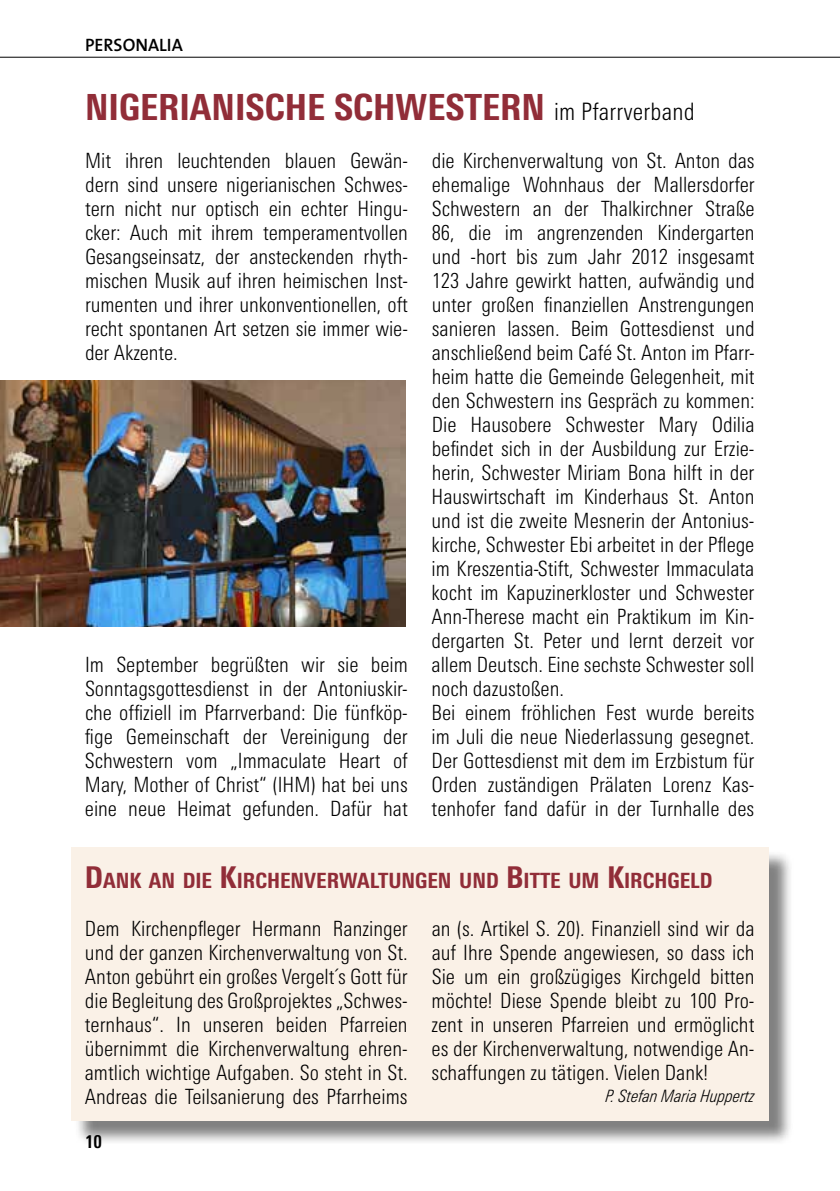
<style>
.page{position:relative;width:840px;height:1191px;background:#fff}
.page>*{position:absolute;margin:0;border:0;box-sizing:border-box;transform-origin:0 0}
.t1{font:800 condensed 36px "Linotype Univers";color:#912d38}
.t2{font:300 condensed 21px/24px "Linotype Univers";color:#000;text-align:justify}
.t3{font:800 condensed 21px "Linotype Univers";color:#912d38}
.t4{font:600 18px "The Sans";color:#000}
.t5{font:700 condensed 18px "Linotype Univers";color:#000}
.t6{font:italic 300 condensed 17px "Linotype Univers";color:#000}
.s1{font-weight:300;font-size:24px;color:#000}
.s2{font-size:30px}
</style>
<div class="page">
<hr style="left:0;top:57px;width:839px;height:1px;background:#000">
<img style="left:0;top:381px;width:405px;height:245px">
<div style="left:74px;top:850px;width:719px;height:295px;background:#000;opacity:.5"></div>
<div style="left:71px;top:847px;width:697px;height:274px;background:#faf1e7"></div>
<p class="t4" style="left:85px;top:30px;width:51px">PERSONA</p>
<p class="t4" style="left:159px;top:30px;width:16px">LIA</p>
<h1 class="t1" style="left:85px;top:86px;width:611px">NIGERIANISCHE SCHWESTERN <span class="s1">im Pfarrverband</span></h1>
<p class="t2" style="left:85px;top:149px;width:324px">Mit ihren leuchtenden blauen Gewän&shy;dern sind unsere nigerianischen Schwes&shy;tern nicht nur optisch ein echter Hingu&shy;cker: Auch mit ihrem temperamentvollen Gesangseinsatz, der ansteckenden rhyth&shy;mischen Musik auf ihren heimischen Inst&shy;rumenten und ihrer unkonventionellen, oft recht spontanen Art setzen sie immer wie&shy;der Akzente.</p>
<p class="t2" style="left:431px;top:149px;width:324px;text-align:left">die Kirchenverwaltung von St. Anton das ehemalige Wohnhaus der Mallersdorfer Schwestern an der Thalkirchner Straße 86, die im angrenzenden Kindergarten und -hort bis zum Jahr 2012 insgesamt 123 Jahre gewirkt hatten, aufwändig und unter großen finanziellen Anstrengungen sanieren lassen. Beim Gottesdienst und anschließend beim Café St. Anton im Pfarr&shy;heim hatte die Gemeinde Gelegenheit, mit den Schwestern ins Gespräch zu kommen:<br>Die Hausobere Schwester Mary Odilia befindet sich in der Ausbildung zur Erzie&shy;herin, Schwester Miriam Bona hilft in der Hauswirtschaft im Kinderhaus St. Anton und ist die zweite Mesnerin der Antonius&shy;kirche, Schwester Ebi arbeitet in der Pflege im Kreszentia-Stift, Schwester Immaculata kocht im Kapuzinerkloster und Schwester Ann-Therese macht ein Praktikum im Kin&shy;dergarten St. Peter und lernt derzeit vor allem Deutsch. Eine sechste Schwester soll noch dazustoßen.<br>Bei einem fröhlichen Fest wurde bereits im Juli die neue Niederlassung gesegnet.<br>Der Gottesdienst mit dem im Erzbistum für Orden zuständigen Prälaten Lorenz Kas&shy;tenhofer fand dafür in der Turnhalle des</p>
<p class="t2" style="left:85px;top:653px;width:324px">Im September begrüßten wir sie beim Sonntagsgottesdienst in der Antoniuskir&shy;che offiziell im Pfarrverband: Die fünfköp&shy;fige Gemeinschaft der Vereinigung der Schwestern vom „Immaculate Heart of Mary, Mother of Christ“ (IHM) hat bei uns eine neue Heimat gefunden. Dafür hat</p>
<p class="t3" style="left:85px;top:868px;width:626px"><span class="s2">D</span>ANK AN DIE <span class="s2">K</span>IRCHENVERWALTUNGEN UND <span class="s2">B</span>ITTE UM <span class="s2">K</span>IRCHGELD</p>
<p class="t2" style="left:85px;top:917px;width:324px">Dem Kirchenpfleger Hermann Ranzinger und der ganzen Kirchenverwaltung von St.<br>Anton gebührt ein großes Vergelt´s Gott für die Begleitung des Großprojektes „Schwes&shy;ternhaus“. In unseren beiden Pfarreien übernimmt die Kirchenverwaltung ehren&shy;amtlich wichtige Aufgaben. So steht in St.<br>Andreas die Teilsanierung des Pfarrheims</p>
<p class="t2" style="left:431px;top:917px;width:324px">an (s. Artikel S. 20). Finanziell sind wir da auf Ihre Spende angewiesen, so dass ich Sie um ein großzügiges Kirchgeld bitten möchte! Diese Spende bleibt zu 100 Pro&shy;zent in unseren Pfarreien und ermöglicht es der Kirchenverwaltung, notwendige An&shy;schaffungen zu tätigen. Vielen Dank!</p>
<p class="t6" style="left:605px;top:1086px;width:150px">P. Stefan Maria Huppertz</p>
<p class="t5" style="left:85px;top:1131px;width:18px">10</p>
</div>
